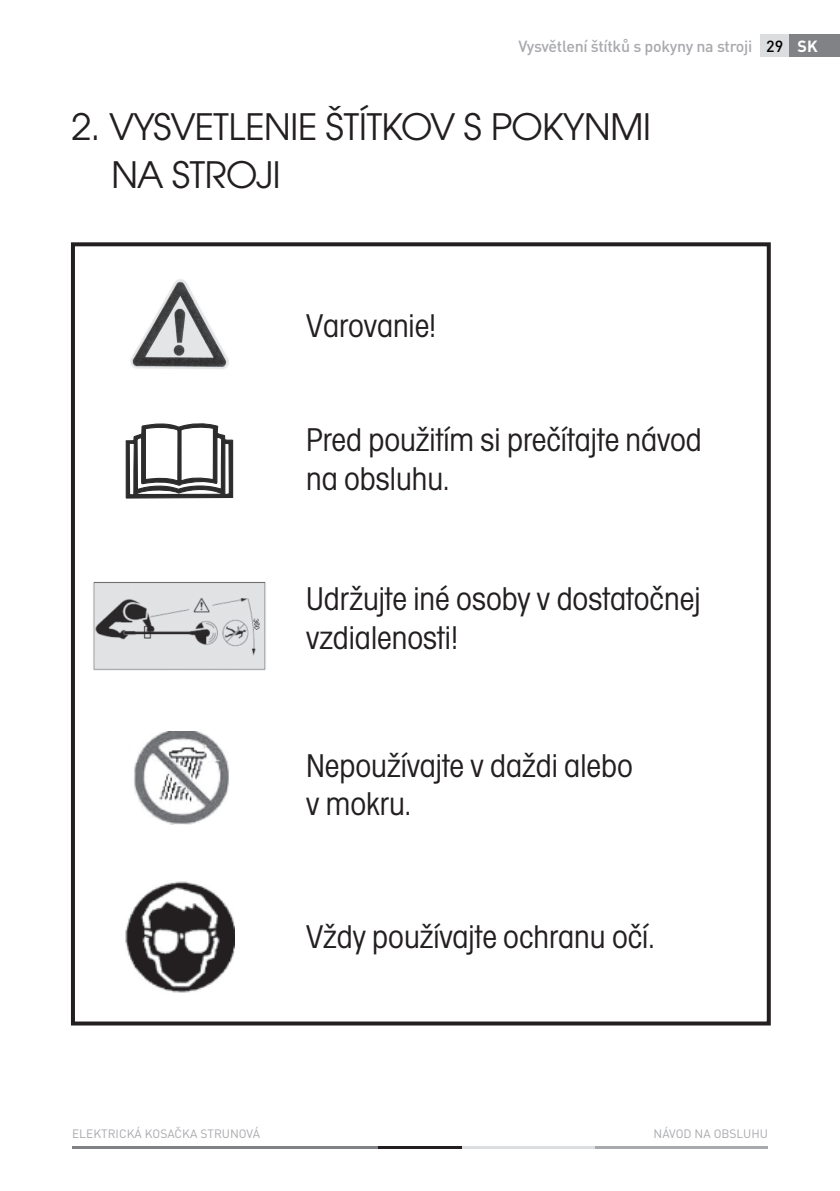
<style>
.page{position:relative;width:840px;height:1191px;background:#fff}
.page>*{position:absolute;margin:0;border:0;box-sizing:border-box;transform-origin:0 0}
.t1{font:40px/48px "Avant Gar Got Itc TOT Boo";letter-spacing:-.02em;color:#231f20}
.t2{font:34px/38.8px "Avant Gar Got Itc TOT Boo Con";color:#231f20}
.t3{font:500 16px "DIN Pro";letter-spacing:-.02em;color:#a8a9ad}
.t4{font:500 16px "DIN Pro";color:#000}
.t5{font:12px "DIN Pro";color:#a8a9ad}
.s1{font-weight:700;color:#fff}
</style>
<div class="page">
<div style="left:788px;top:34px;width:51px;height:23px;background:#808285"></div>
<div style="left:760px;top:34px;width:28px;height:23px;background:#dcdddf"></div>
<hr style="left:594px;top:1145px;width:173px;height:3px;background:#a8a9ad">
<hr style="left:461px;top:1145px;width:133px;height:3px;background:#dcdddf">
<hr style="left:72px;top:1145px;width:306px;height:3px;background:#808285">
<hr style="left:378px;top:1145px;width:83px;height:3px;background:#231f20">
<div style="left:71px;top:242px;width:699px;height:783px;border:4px solid #231f20"></div>
<img style="left:130px;top:279px;width:99px;height:90px">
<img style="left:93px;top:581px;width:173px;height:89px">
<img style="left:134px;top:732px;width:95px;height:93px">
<img style="left:125px;top:881px;width:109px;height:112px">
<svg style="left:125px;top:423px;width:109px;height:76px"></svg>
<p class="t3" style="left:518px;top:35px;width:235px">Vysvětlení štítků s pokyny na stroji</p>
<p class="t4" style="left:765px;top:35px;width:53px">29 <span class="s1">SK</span></p>
<p class="t1" style="left:111px;top:103px;width:541px;text-indent:-40px">2. VYSVETLENIE ŠTÍTKOV S POKYNMI<br>NA STROJI</p>
<p class="t2" style="left:306px;top:309px;width:132px">Varovanie!</p>
<p class="t2" style="left:306px;top:422px;width:397px">Pred použitím si prečítajte návod na obsluhu.</p>
<p class="t2" style="left:306px;top:582px;width:396px">Udržujte iné osoby v dostatočnej vzdialenosti!</p>
<p class="t2" style="left:306px;top:748px;width:328px">Nepoužívajte v daždi alebo v mokru.</p>
<p class="t2" style="left:306px;top:920px;width:350px">Vždy používajte ochranu očí.</p>
<p class="t5" style="left:72px;top:1125px;width:189px">ELEKTRICKÁ KOSAČKA STRUNOVÁ</p>
<p class="t5" style="left:653px;top:1125px;width:116px">NÁVOD NA OBSLUHU</p>
</div>
